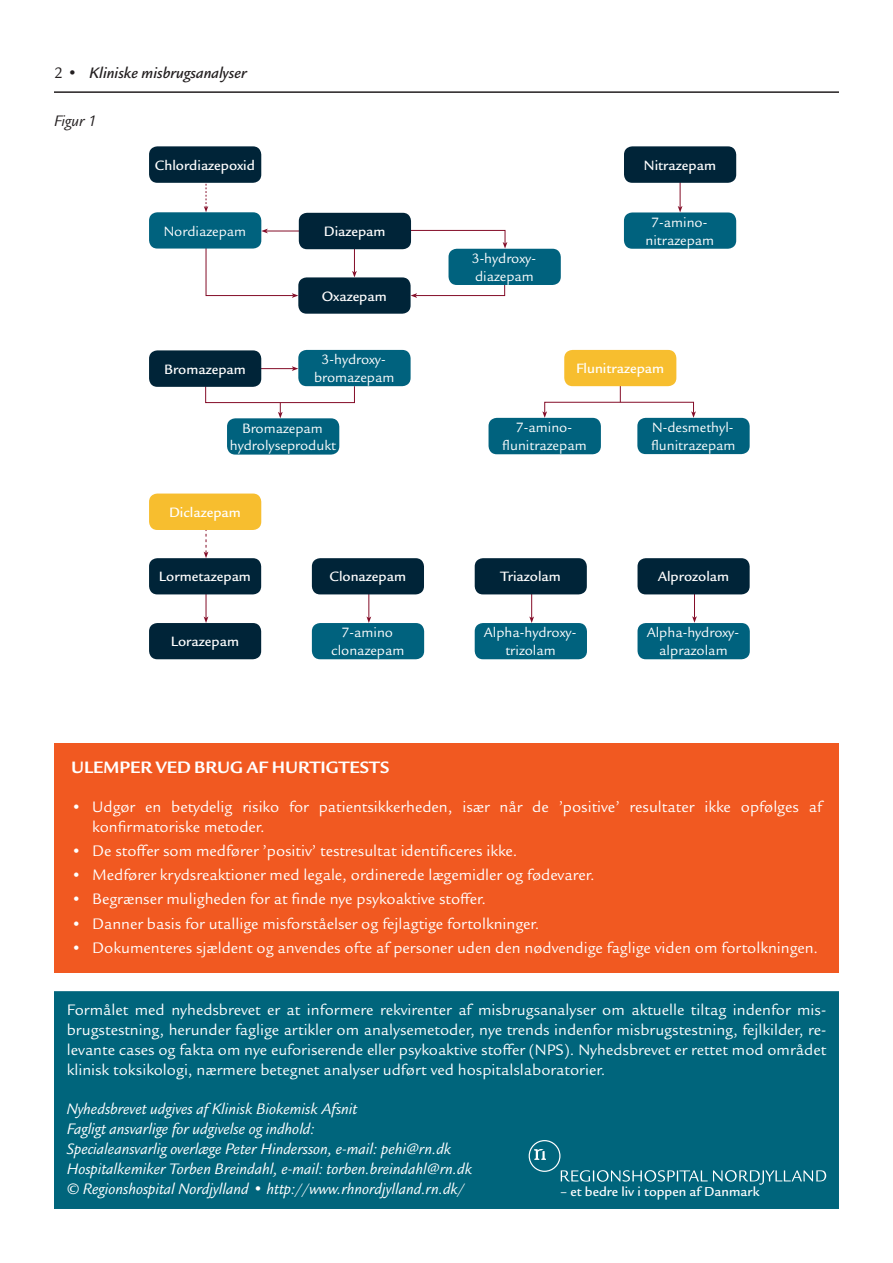
<style>
.page{position:relative;width:893px;height:1263px;background:#fff}
.page>*{position:absolute;margin:0;border:0;box-sizing:border-box;transform-origin:0 0}
.Brødtekst{font:700 18px "Legacy Sans ITC Std";color:#fff}
.Tekstboks{font:16.5px/19.8px "Legacy Sans ITC Std";color:#fff;text-align:justify}
.Tekstboks-2{font:italic 16.5px "Legacy Sans ITC Std";color:#fff}
.Brødtekst-2{font:italic 500 16.5px "Legacy Sans ITC Std";color:#231f20}
.Fodnote{font:italic 16.5px "Legacy Sans ITC Std";color:#231f20}
.t1{font:14.7px/17.7px "Legacy Sans ITC Std";color:#fff;text-align:center}
.t2{font:500 14.7px "Legacy Sans ITC Std";color:#fff}
.t3{font:500 13.95px "Legacy Sans ITC Std";color:#fff}
.s1{font-weight:400;font-style:normal}
.s2{font-weight:400}
</style>
<div class="page">
<hr style="left:54px;top:91px;width:785px;height:2px;background:#231f20">
<div style="left:54px;top:991px;width:785px;height:218px;background:#00657c"></div>
<div style="left:54px;top:743px;width:785px;height:230px;background:#f15921"></div>
<svg style="left:529px;top:1140px;width:297px;height:45px;background:#127085"></svg>
<svg style="left:204px;top:183px;width:4px;height:29px"></svg>
<svg style="left:205px;top:245px;width:93px;height:53px"></svg>
<svg style="left:411px;top:281px;width:94px;height:17px"></svg>
<svg style="left:352px;top:249px;width:5px;height:28px"></svg>
<hr style="left:266px;top:231px;width:35px;height:1px;background:#840d28">
<svg style="left:261px;top:229px;width:7px;height:4px"></svg>
<svg style="left:408px;top:230px;width:99px;height:19px"></svg>
<hr style="left:259px;top:368px;width:34px;height:1px;background:#840d28">
<svg style="left:292px;top:366px;width:6px;height:5px"></svg>
<div style="left:205px;top:386px;width:150px;height:17px;border:1px solid #840d28"></div>
<svg style="left:278px;top:403px;width:5px;height:15px"></svg>
<svg style="left:204px;top:530px;width:4px;height:28px"></svg>
<svg style="left:204px;top:594px;width:4px;height:29px"></svg>
<svg style="left:366px;top:594px;width:5px;height:29px"></svg>
<svg style="left:529px;top:594px;width:5px;height:29px"></svg>
<svg style="left:692px;top:594px;width:5px;height:29px"></svg>
<svg style="left:678px;top:183px;width:4px;height:29px"></svg>
<div style="left:544px;top:402px;width:150px;height:11px;border:1px solid #840d28"></div>
<svg style="left:542px;top:411px;width:5px;height:7px"></svg>
<svg style="left:691px;top:411px;width:5px;height:7px"></svg>
<svg style="left:620px;top:386px;width:1px;height:16px"></svg>
<div style="left:149px;top:146px;width:112px;height:37px;background:#002438;border-radius:8px"></div>
<div style="left:299px;top:213px;width:112px;height:36px;background:#002438;border-radius:8px"></div>
<div style="left:624px;top:146px;width:112px;height:37px;background:#002438;border-radius:8px"></div>
<div style="left:149px;top:212px;width:112px;height:37px;background:#00627e;border-radius:8px"></div>
<div style="left:298px;top:277px;width:113px;height:37px;background:#002438;border-radius:8px"></div>
<div style="left:448px;top:249px;width:113px;height:36px;background:#00627e;border-radius:8px"></div>
<div style="left:624px;top:212px;width:112px;height:37px;background:#00627e;border-radius:8px"></div>
<div style="left:149px;top:350px;width:112px;height:37px;background:#002438;border-radius:8px"></div>
<div style="left:227px;top:418px;width:112px;height:37px;background:#00627e;border-radius:8px"></div>
<div style="left:298px;top:350px;width:113px;height:36px;background:#00627e;border-radius:8px"></div>
<div style="left:149px;top:493px;width:112px;height:37px;background:#f7be2f;border-radius:8px"></div>
<div style="left:149px;top:558px;width:112px;height:36px;background:#002438;border-radius:8px"></div>
<div style="left:149px;top:623px;width:112px;height:36px;background:#002438;border-radius:8px"></div>
<div style="left:312px;top:558px;width:112px;height:36px;background:#002438;border-radius:8px"></div>
<div style="left:312px;top:623px;width:112px;height:36px;background:#00627e;border-radius:8px"></div>
<div style="left:475px;top:558px;width:112px;height:36px;background:#002438;border-radius:8px"></div>
<div style="left:475px;top:623px;width:112px;height:36px;background:#00627e;border-radius:8px"></div>
<div style="left:637px;top:558px;width:113px;height:36px;background:#002438;border-radius:8px"></div>
<div style="left:637px;top:623px;width:113px;height:36px;background:#00627e;border-radius:8px"></div>
<div style="left:488px;top:418px;width:113px;height:36px;background:#00627e;border-radius:8px"></div>
<div style="left:564px;top:350px;width:112px;height:36px;background:#f7be2f;border-radius:8px"></div>
<div style="left:637px;top:418px;width:113px;height:36px;background:#00627e;border-radius:8px"></div>
<p class="Brødtekst-2" style="left:54px;top:64px;width:194px"><span class="s1">2</span> <span class="s2">•</span> Kliniske misbrugsanalyser</p>
<p class="Fodnote" style="left:54px;top:112px;width:44px">Figur 1</p>
<p class="t2" style="left:155px;top:157px;width:102px">Chlordiazepoxid</p>
<p class="t1" style="left:164px;top:222px;width:84px">Nordiazepam</p>
<p class="t2" style="left:164px;top:361px;width:83px">Bromazepam</p>
<p class="t2" style="left:324px;top:223px;width:63px">Diazepam</p>
<p class="t2" style="left:322px;top:288px;width:67px">Oxazepam</p>
<p class="t1" style="left:314px;top:351px;width:82px">3-hydroxy&shy;bromazepam</p>
<p class="t1" style="left:230px;top:419px;width:108px">Bromazepam hydrolyseprodukt</p>
<p class="t2" style="left:169px;top:504px;width:73px">Diclazepam</p>
<p class="t2" style="left:159px;top:568px;width:93px">Lormetazepam</p>
<p class="t2" style="left:171px;top:633px;width:70px">Lorazepam</p>
<p class="t2" style="left:330px;top:568px;width:78px">Clonazepam</p>
<p class="t1" style="left:331px;top:624px;width:75px">7-amino clonazepam</p>
<p class="t2" style="left:644px;top:157px;width:74px">Nitrazepam</p>
<p class="t1" style="left:472px;top:250px;width:66px;text-align:left">3-hydroxy&shy;diazepam</p>
<p class="t1" style="left:645px;top:214px;width:70px">7-amino&shy;nitrazepam</p>
<p class="t2" style="left:576px;top:360px;width:90px">Flunitrazepam</p>
<p class="t1" style="left:502px;top:419px;width:86px">7-amino&shy;flunitrazepam</p>
<p class="t1" style="left:651px;top:419px;width:86px;text-align:left">N-desmethyl&shy;flunitrazepam</p>
<p class="t2" style="left:500px;top:568px;width:62px">Triazolam</p>
<p class="t2" style="left:658px;top:568px;width:73px">Alprozolam</p>
<p class="t1" style="left:484px;top:624px;width:94px">Alpha-hydroxy&shy;trizolam</p>
<p class="t1" style="left:647px;top:624px;width:94px">Alpha-hydroxy&shy;alprazolam</p>
<p class="Brødtekst" style="left:71px;top:757px;width:320px">ULEMPER VED BRUG AF HURTIGTESTS</p>
<p class="Tekstboks" style="left:92px;top:797px;width:731px;text-indent:-21px">• Udgør en betydelig risiko for patientsikkerheden, især når de ’positive’ resultater ikke opfølges af konfirmatoriske metoder.</p>
<p class="Tekstboks" style="left:71px;top:841px;width:448px">• De stoffer som medfører ’positiv’ testresultat identificeres ikke.</p>
<p class="Tekstboks" style="left:71px;top:865px;width:525px">• Medfører krydsreaktioner med legale, ordinerede lægemidler og fødevarer.</p>
<p class="Tekstboks" style="left:71px;top:889px;width:417px">• Begrænser muligheden for at finde nye psykoaktive stoffer.</p>
<p class="Tekstboks" style="left:71px;top:913px;width:470px">• Danner basis for utallige misforståelser og fejlagtige fortolkninger.</p>
<p class="Tekstboks" style="left:71px;top:938px;width:749px">• Dokumenteres sjældent og anvendes ofte af personer uden den nødvendige faglige viden om fortolkningen.</p>
<p class="Tekstboks" style="left:67px;top:1000px;width:761px">Formålet med nyhedsbrevet er at informere rekvirenter af misbrugsanalyser om aktuelle tiltag indenfor mis&shy;brugstestning, herunder faglige artikler om analysemetoder, nye trends indenfor misbrugstestning, fejlkilder, re&shy;levante cases og fakta om nye euforiserende eller psykoaktive stoffer (NPS). Nyhedsbrevet er rettet mod området klinisk toksikologi, nærmere betegnet analyser udført ved hospitalslaboratorier.</p>
<p class="Tekstboks-2" style="left:67px;top:1100px;width:292px">Nyhedsbrevet udgives af Klinisk Biokemisk Afsnit</p>
<p class="Tekstboks-2" style="left:67px;top:1120px;width:250px">Fagligt ansvarlige for udgivelse og indhold:</p>
<p class="Tekstboks-2" style="left:67px;top:1140px;width:386px">Specialeansvarlig overlæge Peter Hindersson, e-mail: pehi@rn.dk</p>
<p class="Tekstboks-2" style="left:67px;top:1159px;width:407px">Hospitalkemiker Torben Breindahl, e-mail: torben.breindahl@rn.dk</p>
<p class="Tekstboks-2" style="left:67px;top:1179px;width:400px">© Regionshospital Nordjylland • http://www.rhnordjylland.rn.dk/</p>
<p class="t3" style="left:560px;top:1183px;width:200px">– et bedre liv i toppen af Danmark</p>
</div>
